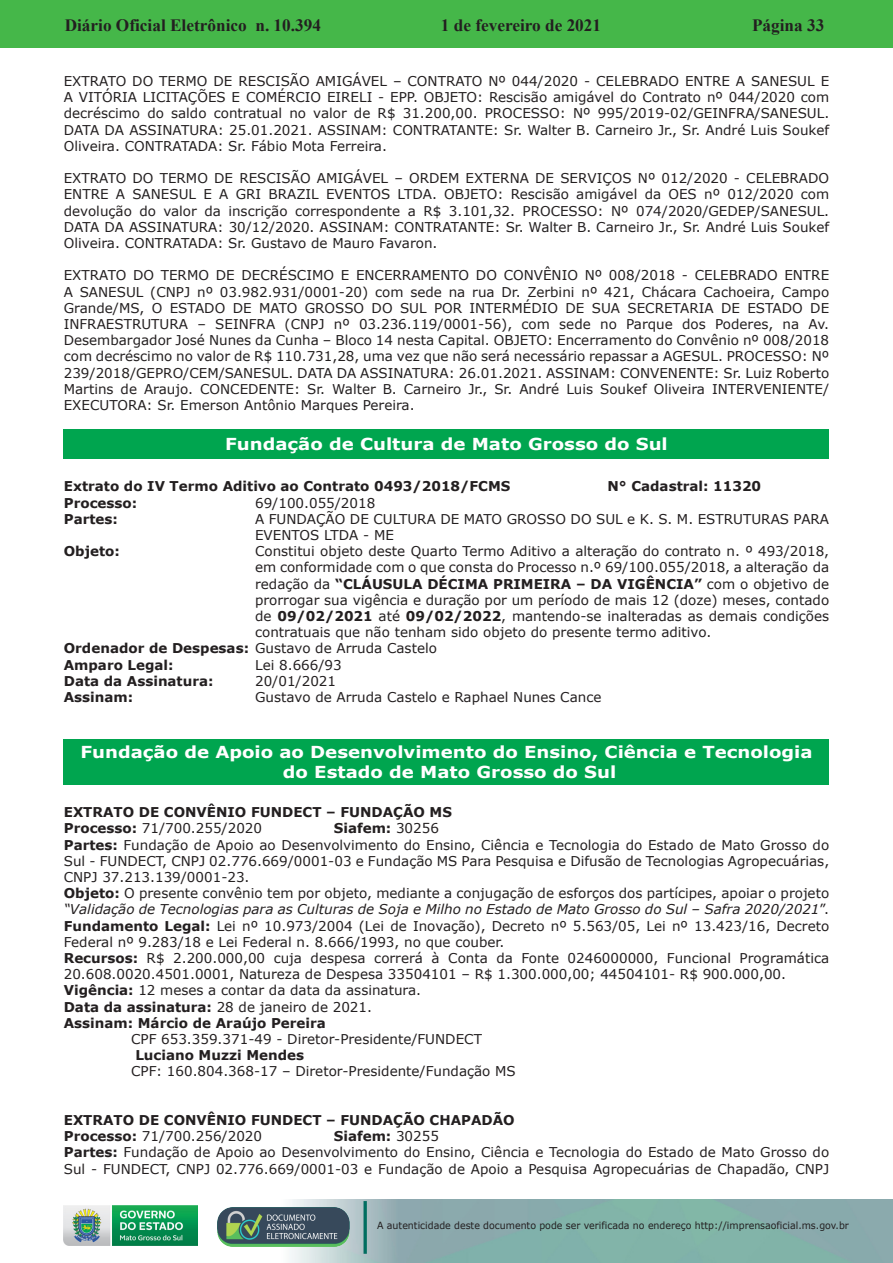
<style>
.page{position:relative;width:893px;height:1263px;background:#fff}
.page>*{position:absolute;margin:0;border:0;box-sizing:border-box;transform-origin:0 0}
.t1{font:700 17.25px "Times New Roman";color:#231f20}
.t2{font:700 16.5px/19.8px "Verdana";color:#fff;text-align:center;scale:1.1 1}
.t3{font:13.5px/16.2px "Verdana";color:#231f20;text-align:justify}
.t4{font:700 13.5px/16.2px "Verdana";color:#231f20}
.t5{font:9.9px "Verdana";color:#231f20;scale:.95 1}
.s1{font-weight:400}
.s2{font-weight:700}
.s3{font-style:italic}
</style>
<div class="page">
<div style="left:0;top:0;width:893px;height:48px;background:#45b749"></div>
<img style="left:63px;top:1199px;width:830px;height:64px">
<img style="left:364px;top:1202px;width:2px;height:51px">
<img style="left:218px;top:1207px;width:132px;height:39px">
<img style="left:64px;top:1205px;width:134px;height:41px">
<div style="left:64px;top:429px;width:765px;height:30px;background:#00a54f"></div>
<div style="left:64px;top:739px;width:765px;height:46px;background:#00a54f"></div>
<p class="t1" style="left:65px;top:13px;width:258px">Diário Oficial Eletrônico n. 10.394</p>
<p class="t1" style="left:441px;top:13px;width:162px">1 de fevereiro de 2021</p>
<p class="t1" style="left:752px;top:13px;width:74px">Página 33</p>
<p class="t3" style="left:64px;top:73px;width:767px">EXTRATO DO TERMO DE RESCISÃO AMIGÁVEL – CONTRATO Nº 044/2020 - CELEBRADO ENTRE A SANESUL E A VITÓRIA LICITAÇÕES E COMÉRCIO EIRELI - EPP. OBJETO: Rescisão amigável do Contrato nº 044/2020 com decréscimo do saldo contratual no valor de R$ 31.200,00. PROCESSO: Nº 995/2019-02/GEINFRA/SANESUL.<br>DATA DA ASSINATURA: 25.01.2021. ASSINAM: CONTRATANTE: Sr. Walter B. Carneiro Jr., Sr. André Luis Soukef Oliveira. CONTRATADA: Sr. Fábio Mota Ferreira.</p>
<p class="t3" style="left:64px;top:170px;width:767px">EXTRATO DO TERMO DE RESCISÃO AMIGÁVEL – ORDEM EXTERNA DE SERVIÇOS Nº 012/2020 - CELEBRADO ENTRE A SANESUL E A GRI BRAZIL EVENTOS LTDA. OBJETO: Rescisão amigável da OES nº 012/2020 com devolução do valor da inscrição correspondente a R$ 3.101,32. PROCESSO: Nº 074/2020/GEDEP/SANESUL.<br>DATA DA ASSINATURA: 30/12/2020. ASSINAM: CONTRATANTE: Sr. Walter B. Carneiro Jr., Sr. André Luis Soukef Oliveira. CONTRATADA: Sr. Gustavo de Mauro Favaron.</p>
<p class="t3" style="left:64px;top:267px;width:767px">EXTRATO DO TERMO DE DECRÉSCIMO E ENCERRAMENTO DO CONVÊNIO Nº 008/2018 - CELEBRADO ENTRE A SANESUL (CNPJ nº 03.982.931/0001-20) com sede na rua Dr. Zerbini nº 421, Chácara Cachoeira, Campo Grande/MS, O ESTADO DE MATO GROSSO DO SUL POR INTERMÉDIO DE SUA SECRETARIA DE ESTADO DE INFRAESTRUTURA – SEINFRA (CNPJ nº 03.236.119/0001-56), com sede no Parque dos Poderes, na Av.<br>Desembargador José Nunes da Cunha – Bloco 14 nesta Capital. OBJETO: Encerramento do Convênio nº 008/2018 com decréscimo no valor de R$ 110.731,28, uma vez que não será necessário repassar a AGESUL. PROCESSO: Nº 239/2018/GEPRO/CEM/SANESUL. DATA DA ASSINATURA: 26.01.2021. ASSINAM: CONVENENTE: Sr. Luiz Roberto Martins de Araujo. CONCEDENTE: Sr. Walter B. Carneiro Jr., Sr. André Luis Soukef Oliveira INTERVENIENTE/ EXECUTORA: Sr. Emerson Antônio Marques Pereira.</p>
<p class="t2" style="left:225px;top:434px;width:404px">Fundação de Cultura de Mato Grosso do Sul</p>
<p class="t4" style="left:64px;top:478px;width:448px">Extrato do IV Termo Aditivo ao Contrato 0493/2018/FCMS</p>
<p class="t4" style="left:607px;top:478px;width:155px">N° Cadastral: 11320</p>
<p class="t4" style="left:64px;top:494px;width:75px">Processo:</p>
<p class="t3" style="left:255px;top:494px;width:122px">69/100.055/2018</p>
<p class="t4" style="left:64px;top:511px;width:56px">Partes:</p>
<p class="t3" style="left:255px;top:511px;width:576px">A FUNDAÇÃO DE CULTURA DE MATO GROSSO DO SUL e K. S. M. ESTRUTURAS PARA<br>EVENTOS LTDA - ME</p>
<p class="t4" style="left:64px;top:543px;width:58px">Objeto:</p>
<p class="t3" style="left:255px;top:543px;width:576px">Constitui objeto deste Quarto Termo Aditivo a alteração do contrato n. º 493/2018,</p>
<p class="t3" style="left:255px;top:559px;width:576px">em conformidade com o que consta do Processo n.º 69/100.055/2018, a alteração da</p>
<p class="t4" style="left:255px;top:575px;width:576px"><span class="s1">redação da</span> “CLÁUSULA DÉCIMA PRIMEIRA – DA VIGÊNCIA” <span class="s1">com o objetivo de</span></p>
<p class="t3" style="left:255px;top:592px;width:576px">prorrogar sua vigência e duração por um período de mais 12 (doze) meses, contado</p>
<p class="t3" style="left:255px;top:608px;width:576px">de <span class="s2">09/02/2021</span> até <span class="s2">09/02/2022</span>, mantendo-se inalteradas as demais condições</p>
<p class="t3" style="left:255px;top:624px;width:458px">contratuais que não tenham sido objeto do presente termo aditivo.</p>
<p class="t3" style="left:64px;top:640px;width:375px"><span class="s2">Ordenador de Despesas:</span> Gustavo de Arruda Castelo</p>
<p class="t4" style="left:64px;top:656px;width:111px">Amparo Legal:</p>
<p class="t3" style="left:255px;top:656px;width:88px">Lei 8.666/93</p>
<p class="t4" style="left:64px;top:673px;width:151px">Data da Assinatura:</p>
<p class="t3" style="left:255px;top:673px;width:82px">20/01/2021</p>
<p class="t4" style="left:64px;top:689px;width:71px">Assinam:</p>
<p class="t3" style="left:255px;top:689px;width:348px">Gustavo de Arruda Castelo e Raphael Nunes Cance</p>
<p class="t2" style="left:80px;top:742px;width:667px">Fundação de Apoio ao Desenvolvimento do Ensino, Ciência e Tecnologia do Estado de Mato Grosso do Sul</p>
<p class="t4" style="left:64px;top:804px;width:390px">EXTRATO DE CONVÊNIO FUNDECT – FUNDAÇÃO MS<br>Processo: <span class="s1">71/700.255/2020</span></p>
<p class="t3" style="left:64px;top:820px;width:767px;text-align:left;text-indent:270px"><span class="s2">Siafem:</span> 30256<br><span class="s2">Partes:</span> Fundação de Apoio ao Desenvolvimento do Ensino, Ciência e Tecnologia do Estado de Mato Grosso do Sul - FUNDECT, CNPJ 02.776.669/0001-03 e Fundação MS Para Pesquisa e Difusão de Tecnologias Agropecuárias, CNPJ 37.213.139/0001-23.<br><span class="s2">Objeto:</span> O presente convênio tem por objeto, mediante a conjugação de esforços dos partícipes, apoiar o projeto <span class="s3">“Validação de Tecnologias para as Culturas de Soja e Milho no Estado de Mato Grosso do Sul – Safra 2020/2021</span>”.<br><span class="s2">Fundamento Legal:</span> Lei nº 10.973/2004 (Lei de Inovação), Decreto nº 5.563/05, Lei nº 13.423/16, Decreto Federal nº 9.283/18 e Lei Federal n. 8.666/1993, no que couber.<br><span class="s2">Recursos:</span> R$ 2.200.000,00 cuja despesa correrá à Conta da Fonte 0246000000, Funcional Programática 20.608.0020.4501.0001, Natureza de Despesa 33504101 – R$ 1.300.000,00; 44504101- R$ 900.000,00.<br><span class="s2">Vigência:</span> 12 meses a contar da data da assinatura.<br><span class="s2">Data da assinatura:</span> 28 de janeiro de 2021.<br><span class="s2">Assinam: Márcio de Araújo Pereira</span></p>
<p class="t3" style="left:131px;top:1031px;width:352px">CPF 653.359.371-49 - Diretor-Presidente/FUNDECT</p>
<p class="t4" style="left:135px;top:1047px;width:170px">Luciano Muzzi Mendes</p>
<p class="t3" style="left:131px;top:1063px;width:386px">CPF: 160.804.368-17 – Diretor-Presidente/Fundação MS</p>
<p class="t4" style="left:64px;top:1112px;width:452px">EXTRATO DE CONVÊNIO FUNDECT – FUNDAÇÃO CHAPADÃO<br>Processo: <span class="s1">71/700.256/2020</span></p>
<p class="t3" style="left:64px;top:1128px;width:767px;text-align:left;text-indent:270px"><span class="s2">Siafem:</span> 30255<br><span class="s2">Partes:</span> Fundação de Apoio ao Desenvolvimento do Ensino, Ciência e Tecnologia do Estado de Mato Grosso do<br>Sul - FUNDECT, CNPJ 02.776.669/0001-03 e Fundação de Apoio a Pesquisa Agropecuárias de Chapadão, CNPJ</p>
<p class="t5" style="left:377px;top:1219px;width:498px">A autenticidade deste documento pode ser verificada no endereço http://imprensaoficial.ms.gov.br</p>
</div>
